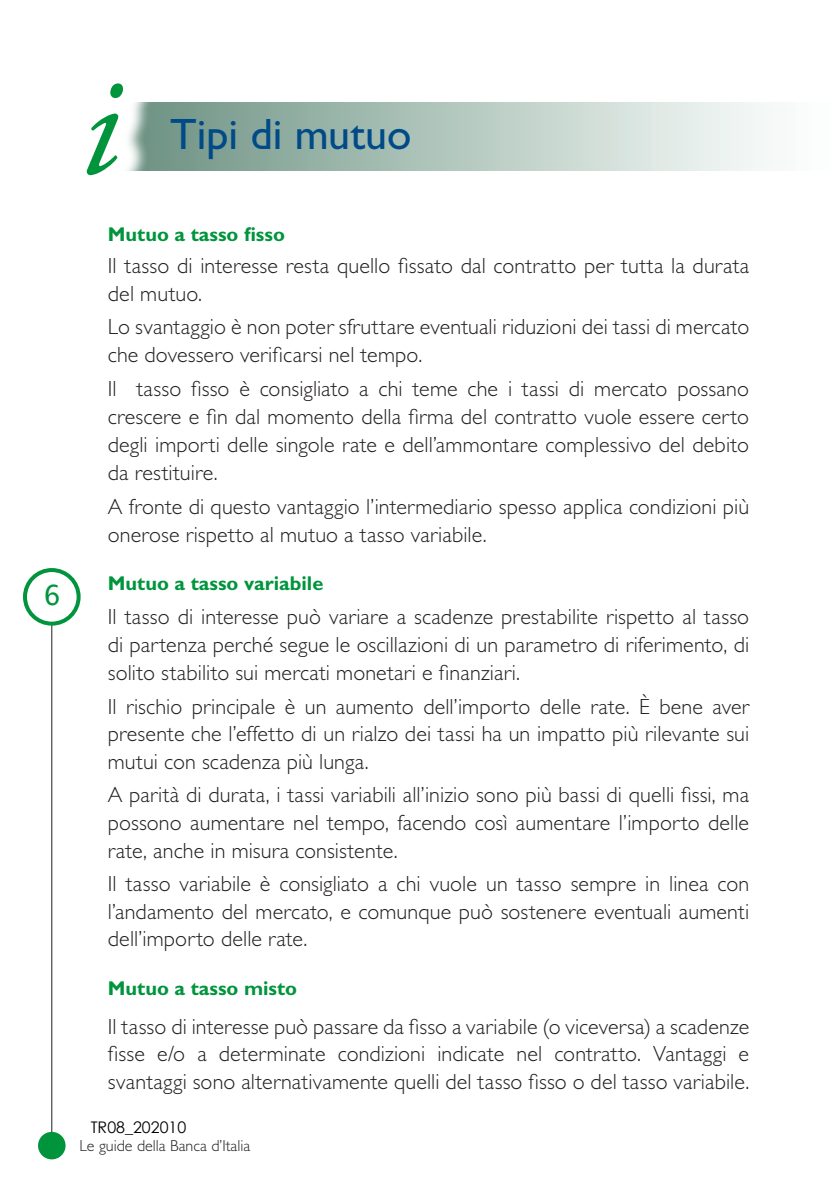
<style>
.page{position:relative;width:840px;height:1191px;background:#fff}
.page>*{position:absolute;margin:0;border:0;box-sizing:border-box;transform-origin:0 0}
.t1{font:italic 146px "Adobe Garamond Pro";color:#00943d}
.TITOLO_SEZIONE{font:44px "Gill Sans Std";color:#004a87}
.t2{font:28px "Lucida Console";color:#00943d}
.PARAGRAFO{font:300 22px/28px "Gill Sans Std";letter-spacing:.005em;color:#231f20;text-align:justify}
.TITOLETTO_PARAGRAFO{font:700 20px "Gill Sans Std";color:#00943d}
.t3{font:300 16px "Gill Sans Std";color:#231f20}
.t4{font:16px "Century Gothic";color:#000}
</style>
<div class="page">
<hr style="left:51px;top:622px;width:1px;height:510px;background:#231f20">
<div style="left:40px;top:1133px;width:24px;height:24px;background:#00943d;border-radius:50%"></div>
<div style="left:38px;top:1131px;width:28px;height:28px;border:4px solid #00943d;border-radius:50%"></div>
<div style="left:23px;top:568px;width:58px;height:57px;border:4px solid #00943d;border-radius:50%"></div>
<div style="left:108px;top:102px;width:731px;height:68px;background:linear-gradient(to right,#699080,#fff)"></div>
<div style="left:54px;top:50px;width:101px;height:158px;background:#fff"></div>
<p class="t2" style="left:43px;top:583px;width:18px">6</p>
<p class="t1" style="left:79px;top:39px;width:42px">i</p>
<p class="TITOLO_SEZIONE" style="left:170px;top:109px;width:242px">Tipi di mutuo</p>
<p class="TITOLETTO_PARAGRAFO" style="left:108px;top:222px;width:178px">Mutuo a tasso fisso</p>
<p class="PARAGRAFO" style="left:108px;top:251px;width:642px">Il tasso di interesse resta quello fissato dal contratto per tutta la durata del mutuo.</p>
<p class="PARAGRAFO" style="left:108px;top:313px;width:642px">Lo svantaggio è non poter sfruttare eventuali riduzioni dei tassi di mercato che dovessero verificarsi nel tempo.</p>
<p class="PARAGRAFO" style="left:108px;top:375px;width:642px">Il tasso fisso è consigliato a chi teme che i tassi di mercato possano crescere e fin dal momento della firma del contratto vuole essere certo degli importi delle singole rate e dell’ammontare complessivo del debito da restituire.</p>
<p class="PARAGRAFO" style="left:108px;top:493px;width:642px">A fronte di questo vantaggio l’intermediario spesso applica condizioni più onerose rispetto al mutuo a tasso variabile.</p>
<p class="TITOLETTO_PARAGRAFO" style="left:108px;top:572px;width:217px">Mutuo a tasso variabile</p>
<p class="PARAGRAFO" style="left:108px;top:603px;width:642px">Il tasso di interesse può variare a scadenze prestabilite rispetto al tasso di partenza perché segue le oscillazioni di un parametro di riferimento, di solito stabilito sui mercati monetari e finanziari.</p>
<p class="PARAGRAFO" style="left:108px;top:692px;width:642px">Il rischio principale è un aumento dell’importo delle rate. È bene aver presente che l’effetto di un rialzo dei tassi ha un impatto più rilevante sui mutui con scadenza più lunga.</p>
<p class="PARAGRAFO" style="left:108px;top:781px;width:642px">A parità di durata, i tassi variabili all’inizio sono più bassi di quelli fissi, ma possono aumentare nel tempo, facendo così aumentare l’importo delle rate, anche in misura consistente.</p>
<p class="PARAGRAFO" style="left:108px;top:870px;width:642px">Il tasso variabile è consigliato a chi vuole un tasso sempre in linea con l’andamento del mercato, e comunque può sostenere eventuali aumenti dell’importo delle rate.</p>
<p class="TITOLETTO_PARAGRAFO" style="left:108px;top:976px;width:191px">Mutuo a tasso misto</p>
<p class="PARAGRAFO" style="left:108px;top:1012px;width:642px">Il tasso di interesse può passare da fisso a variabile (o viceversa) a scadenze fisse e/o a determinate condizioni indicate nel contratto. Vantaggi e svantaggi sono alternativamente quelli del tasso fisso o del tasso variabile.</p>
<p class="t4" style="left:91px;top:1116px;width:97px">TR08_202010</p>
<p class="t3" style="left:79px;top:1136px;width:172px">Le guide della Banca d’Italia</p>
</div>
